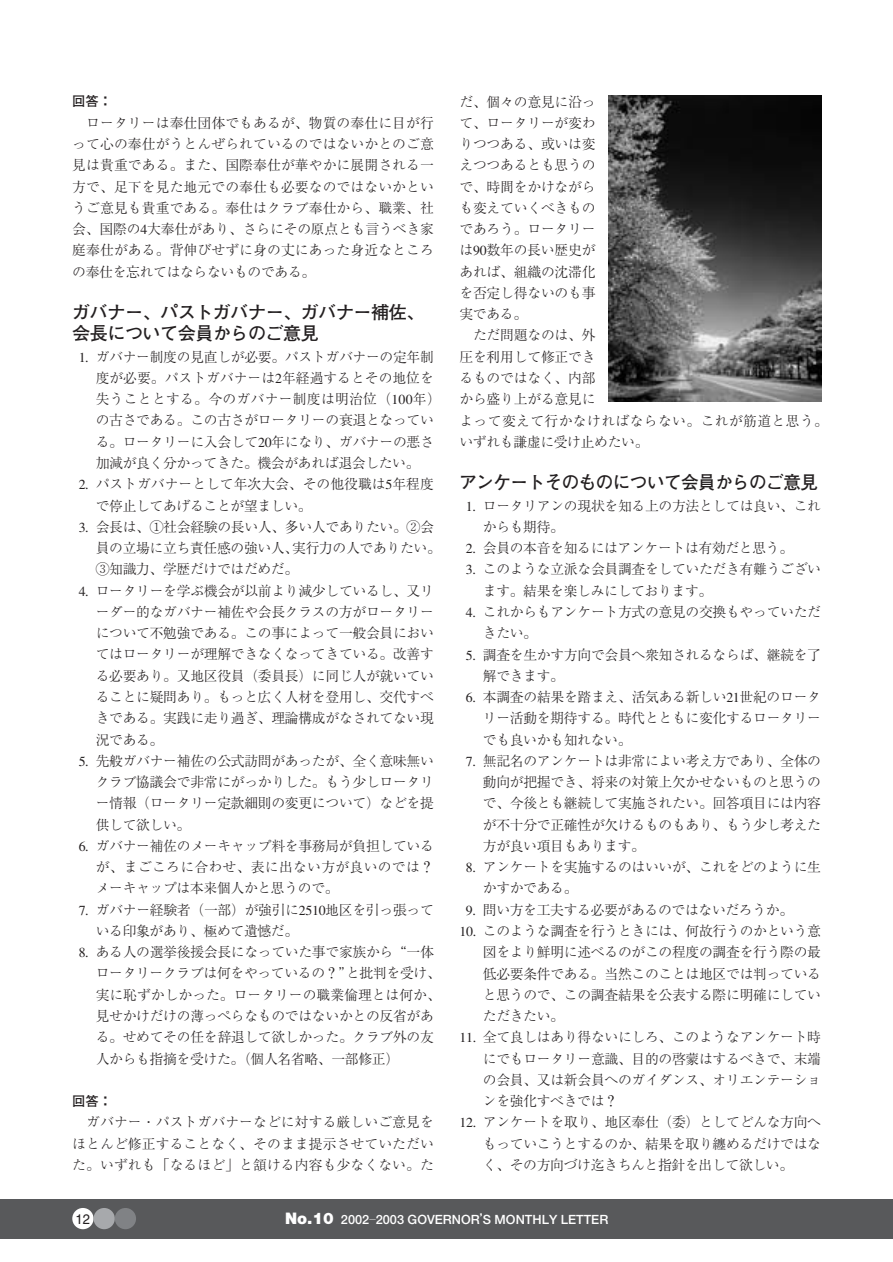
<style>
.page{position:relative;width:893px;height:1262px;background:#fff}
.page>*{position:absolute;margin:0;border:0;box-sizing:border-box;transform-origin:0 0}
.t1{font:700 18.15px/21.3px "Futo Go B101";letter-spacing:-.03em;color:#231f20}
.t2{font:300 13.8px/21.3px "Ryumin";letter-spacing:-.02em;color:#231f20;text-align:justify}
.t3{font:300 13.8px/21.3px "Ryumin";color:#231f20}
.t4{font:13.8px "Helvetica";color:#231f20;scale:.95 1}
.t5{font:700 13.35px "Futo Go B101";color:#231f20}
.t6{font:500 12.75px "Helvetica Neue";color:#fff}
.s1{font-weight:900;font-size:15.9px}
.s2{font-family:"Shin Go"}
</style>
<div class="page">
<div style="left:0;top:1199px;width:892px;height:40px;background:#58595b"></div>
<div style="left:72px;top:1207px;width:22px;height:22px;background:#fff;border-radius:50%"></div>
<div style="left:93px;top:1207px;width:22px;height:22px;background:#a7a9ac;border-radius:50%"></div>
<div style="left:115px;top:1207px;width:21px;height:22px;background:#808285;border-radius:50%"></div>
<img style="left:608px;top:96px;width:213px;height:306px">
<p class="t5" style="left:72px;top:96px;width:41px">回答：</p>
<p class="t2" style="left:72px;top:114px;width:363px;text-indent:14px">ロータリーは奉仕団体でもあるが、物質の奉仕に目が行って心の奉仕がうとんぜられているのではないかとのご意見は貴重である。また、国際奉仕が華やかに展開される一方で、足下を見た地元での奉仕も必要なのではないかというご意見も貴重である。奉仕はクラブ奉仕から、職業、社会、国際の4大奉仕があり、さらにその原点とも言うべき家庭奉仕がある。背伸びせずに身の丈にあった身近なところの奉仕を忘れてはならないものである。</p>
<h1 class="t1" style="left:72px;top:304px;width:353px">ガバナー、パストガバナー、ガバナー補佐、会長について会員からのご意見</h1>
<p class="t2" style="left:96px;top:348px;width:346px;text-align:left;text-indent:-17px">1. ガバナー制度の見直しが必要。パストガバナーの定年制度が必要。パストガバナーは2年経過するとその地位を失うこととする。今のガバナー制度は明治位（100年）の古さである。この古さがロータリーの衰退となっている。ロータリーに入会して20年になり、ガバナーの悪さ加減が良く分かってきた。機会があれば退会したい。</p>
<p class="t3" style="left:96px;top:475px;width:340px;text-indent:-17px">2. パストガバナーとして年次大会、その他役職は5年程度で停止してあげることが望ましい。</p>
<p class="t2" style="left:96px;top:518px;width:346px;text-align:left;text-indent:-17px">3. 会長は、①社会経験の長い人、多い人でありたい。②会員の立場に立ち責任感の強い人、実行力の人でありたい。<br>③知識力、学歴だけではだめだ。</p>
<p class="t2" style="left:96px;top:581px;width:340px;text-indent:-17px">4. ロータリーを学ぶ機会が以前より減少しているし、又リーダー的なガバナー補佐や会長クラスの方がロータリーについて不勉強である。この事によって一般会員においてはロータリーが理解できなくなってきている。改善する必要あり。又地区役員（委員長）に同じ人が就いていることに疑問あり。もっと広く人材を登用し、交代すべきである。実践に走り過ぎ、理論構成がなされてない現況である。</p>
<p class="t2" style="left:96px;top:752px;width:340px;text-indent:-17px">5. 先般ガバナー補佐の公式訪問があったが、全く意味無いクラブ協議会で非常にがっかりした。もう少しロータリー情報（ロータリー定款細則の変更について）などを提供して欲しい。</p>
<p class="t2" style="left:96px;top:837px;width:340px;text-indent:-17px">6. ガバナー補佐のメーキャップ料を事務局が負担しているが、まごころに合わせ、表に出ない方が良いのでは？メーキャップは本来個人かと思うので。</p>
<p class="t2" style="left:96px;top:900px;width:339px;text-indent:-17px">7. ガバナー経験者（一部）が強引に2510地区を引っ張っている印象があり、極めて遺憾だ。</p>
<p class="t2" style="left:96px;top:943px;width:346px;text-align:left;text-indent:-17px">8. ある人の選挙後援会長になっていた事で家族から“一体ロータリークラブは何をやっているの？”と批判を受け、実に恥ずかしかった。ロータリーの職業倫理とは何か、見せかけだけの薄っぺらなものではないかとの反省がある。せめてその任を辞退して欲しかった。クラブ外の友人からも指摘を受けた。（個人名省略、一部修正）</p>
<p class="t5" style="left:72px;top:1096px;width:41px">回答：</p>
<p class="t2" style="left:72px;top:1113px;width:363px;text-indent:14px">ガバナー・パストガバナーなどに対する厳しいご意見をほとんど修正することなく、そのまま提示させていただいた。いずれも「なるほど」と頷ける内容も少なくない。た</p>
<p class="t2" style="left:459px;top:93px;width:138px">だ、個々の意見に沿って、ロータリーが変わりつつある、或いは変えつつあるとも思うので、時間をかけながらも変えていくべきものであろう。ロータリーは90数年の長い歴史があれば、組織の沈滞化を否定し得ないのも事実である。</p>
<p class="t2" style="left:459px;top:326px;width:370px;text-align:left;text-indent:14px">ただ問題なのは、外<br>圧を利用して修正でき<br>るものではなく、内部<br>から盛り上がる意見に<br>よって変えて行かなければならない。これが筋道と思う。いずれも謙虚に受け止めたい。</p>
<h1 class="t1" style="left:459px;top:474px;width:360px">アンケートそのものについて会員からのご意見</h1>
<p class="t2" style="left:483px;top:496px;width:340px;text-indent:-17px">1. ロータリアンの現状を知る上の方法としては良い、これからも期待。</p>
<p class="t2" style="left:466px;top:539px;width:329px">2. 会員の本音を知るにはアンケートは有効だと思う。</p>
<p class="t2" style="left:483px;top:560px;width:339px;text-indent:-17px">3. このような立派な会員調査をしていただき有難うございます。結果を楽しみにしております。</p>
<p class="t2" style="left:483px;top:603px;width:339px;text-indent:-17px">4. これからもアンケート方式の意見の交換もやっていただきたい。</p>
<p class="t2" style="left:483px;top:645px;width:340px;text-indent:-17px">5. 調査を生かす方向で会員へ衆知されるならば、継続を了解できます。</p>
<p class="t2" style="left:483px;top:688px;width:340px;text-indent:-17px">6. 本調査の結果を踏まえ、活気ある新しい21世紀のロータリー活動を期待する。時代とともに変化するロータリーでも良いかも知れない。</p>
<p class="t2" style="left:483px;top:752px;width:340px;text-indent:-17px">7. 無記名のアンケートは非常によい考え方であり、全体の動向が把握でき、将来の対策上欠かせないものと思うので、今後とも継続して実施されたい。回答項目には内容が不十分で正確性が欠けるものもあり、もう少し考えた方が良い項目もあります。</p>
<p class="t2" style="left:483px;top:858px;width:340px;text-indent:-17px">8. アンケートを実施するのはいいが、これをどのように生かすかである。</p>
<p class="t2" style="left:466px;top:900px;width:329px">9. 問い方を工夫する必要があるのではないだろうか。</p>
<p class="t2" style="left:483px;top:922px;width:340px;text-indent:-23px">10. このような調査を行うときには、何故行うのかという意図をより鮮明に述べるのがこの程度の調査を行う際の最低必要条件である。当然このことは地区では判っていると思うので、この調査結果を公表する際に明確にしていただきたい。</p>
<p class="t2" style="left:483px;top:1028px;width:340px;text-indent:-23px">11. 全て良しはあり得ないにしろ、このようなアンケート時にでもロータリー意識、目的の啓蒙はするべきで、末端の会員、又は新会員へのガイダンス、オリエンテーションを強化すべきでは？</p>
<p class="t2" style="left:483px;top:1113px;width:340px;text-indent:-23px">12. アンケートを取り、地区奉仕（委）としてどんな方向へもっていこうとするのか、結果を取り纏めるだけではなく、その方向づけ迄きちんと指針を出して欲しい。</p>
<p class="t4" style="left:75px;top:1213px;width:17px">12</p>
<p class="t6" style="left:285px;top:1214px;width:325px"><span class="s1">No.10</span> 2002<span class="s2">―</span>2003 GOVERNOR<span class="s2">’</span>S MONTHLY LETTER</p>
</div>
